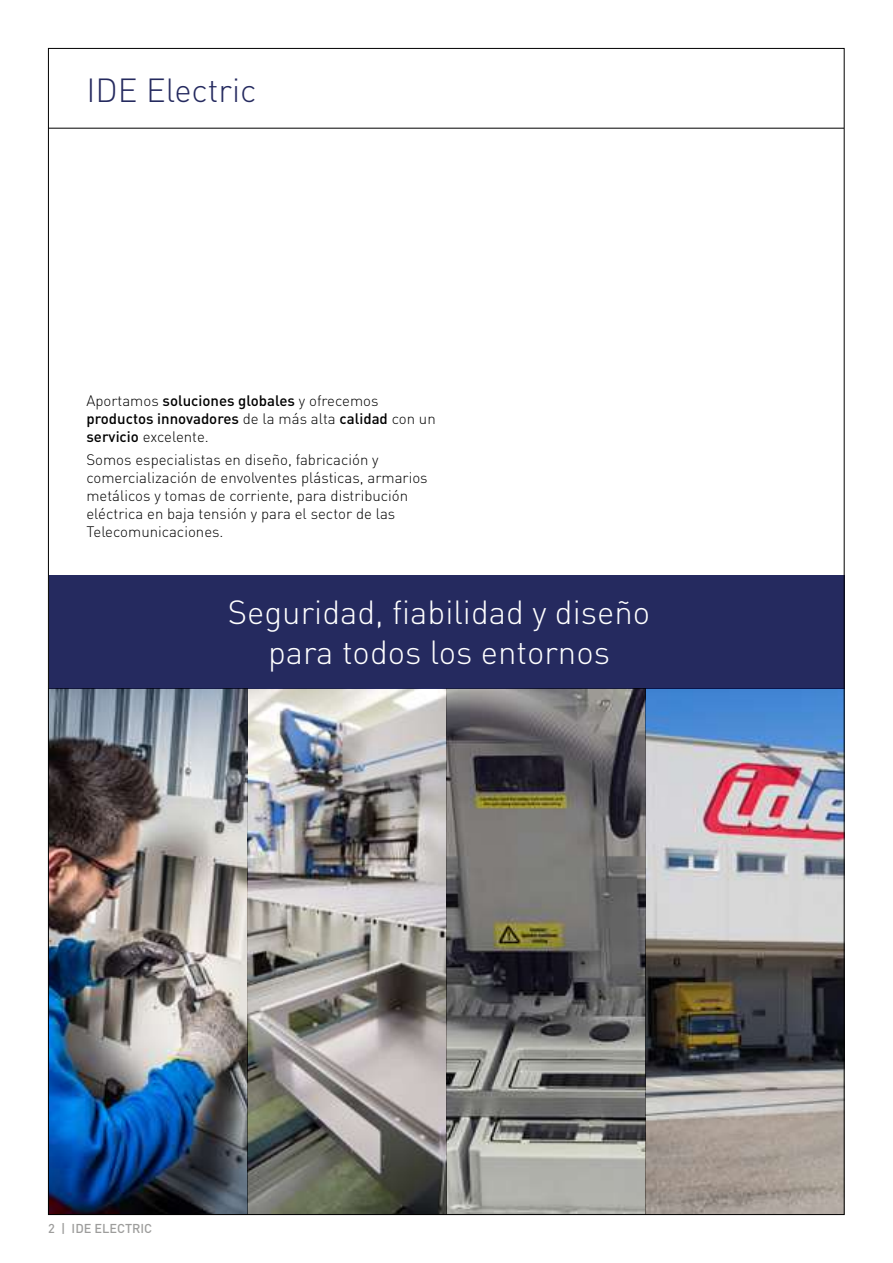
<style>
.page{position:relative;width:893px;height:1263px;background:#fff}
.page>*{position:absolute;margin:0;border:0;box-sizing:border-box;transform-origin:0 0}
.t1{font:300 33px/40.2px "DIN Pro";color:#fff;text-align:center}
.t2{font:300 33px "DIN Pro";color:#252a5f}
.t3{font:300 15px/18px "DIN Pro";color:#000}
.t4{font:500 15px/18px "DIN Pro";color:#000}
.t5{font:500 12.75px "DIN Pro";color:#9d9d9c}
.s1{font-weight:300}
</style>
<div class="page">
<div style="left:49px;top:575px;width:795px;height:113px;background:#252a5f"></div>
<img style="left:50px;top:688px;width:792px;height:525px">
<hr style="left:49px;top:128px;width:795px;height:1px;background:#000">
<h1 class="t2" style="left:86px;top:67px;width:172px">IDE Electric</h1>
<p class="t4" style="left:86px;top:391px;width:351px"><span class="s1">Aportamos</span> soluciones globales <span class="s1">y ofrecemos </span>productos innovadores <span class="s1">de la más alta</span> calidad <span class="s1">con un </span>servicio <span class="s1">excelente.</span></p>
<p class="t3" style="left:86px;top:449px;width:343px">Somos especialistas en diseño, fabricación y comercialización de envolventes plásticas, armarios metálicos y tomas de corriente, para distribución eléctrica en baja tensión y para el sector de las Telecomunicaciones.</p>
<h1 class="t1" style="left:228px;top:591px;width:424px">Seguridad, fiabilidad y diseño para todos los entornos</h1>
<p class="t5" style="left:48px;top:1219px;width:106px">2 | IDE ELECTRIC</p>
</div>
